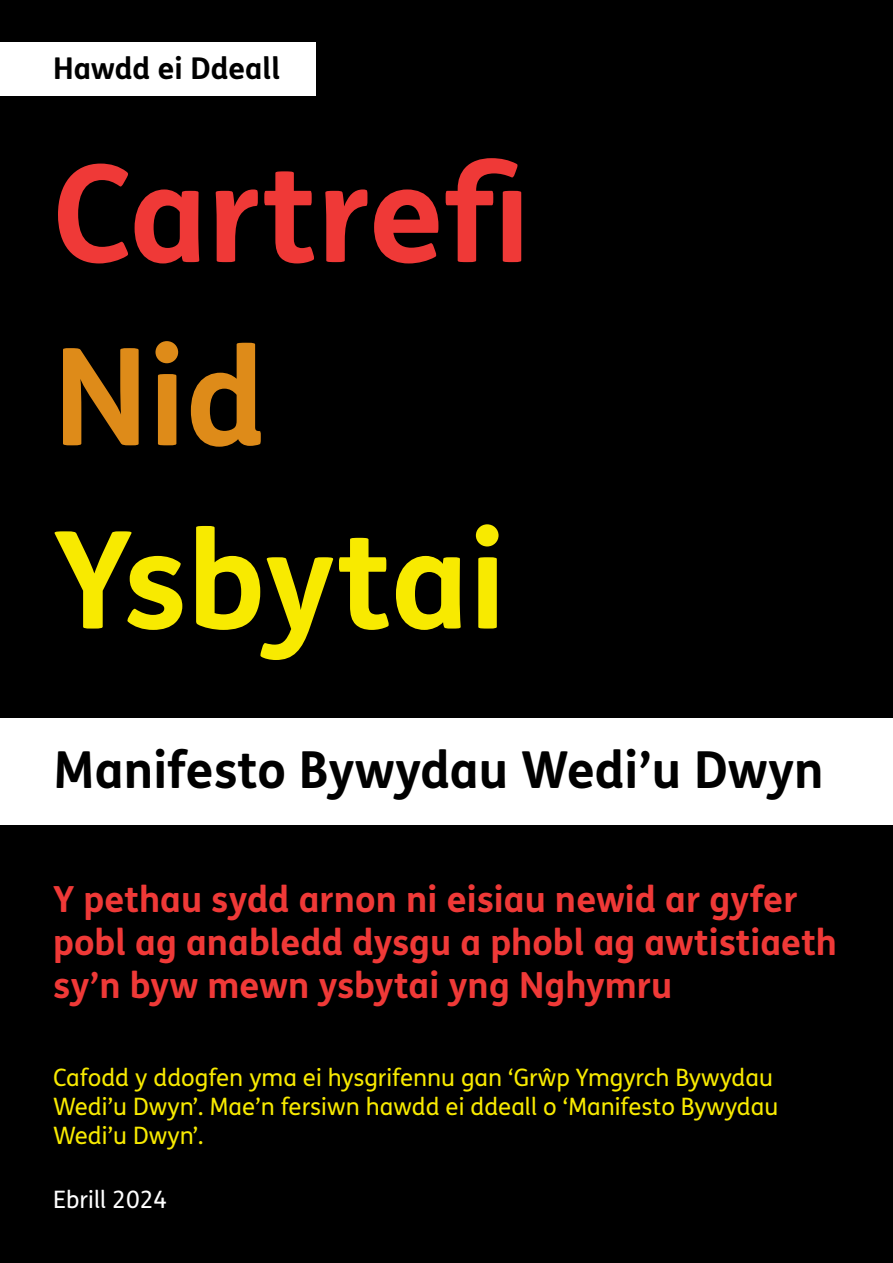
<style>
.page{position:relative;width:893px;height:1263px;background:#000}
.page>*{position:absolute;margin:0;border:0;box-sizing:border-box;transform-origin:0 0}
.t1{font:700 135px "FS Me Pro";color:#ef3937}
.t2{font:700 135px "FS Me Pro";letter-spacing:-.005em;color:#f8ea00}
.t3{font:700 135px "FS Me Pro";color:#de8b19}
.Cover_subhead{font:700 51px "FS Me Pro";color:#000}
.Cover_subhead-2{font:700 36px/43.2px "FS Me Pro";color:#ef3937}
.Bodytext{font:700 30px "FS Me Pro";color:#000}
.Bodytext-2{font:24px/28.8px "FS Me Pro";color:#f8ea00}
.Bodytext-3{font:24px "FS Me Pro";color:#fff}
</style>
<div class="page">
<div style="left:0;top:719px;width:893px;height:106px;background:#fff"></div>
<div style="left:0;top:43px;width:316px;height:53px;background:#fff"></div>
<p class="Bodytext" style="left:53px;top:45px;width:229px">Hawdd ei Ddeall</p>
<h1 class="t1" style="left:53px;top:110px;width:479px">Cartrefi</h1>
<h1 class="t3" style="left:53px;top:293px;width:214px">Nid</h1>
<h1 class="t2" style="left:53px;top:476px;width:455px">Ysbytai</h1>
<h2 class="Cover_subhead" style="left:53px;top:730px;width:772px">Manifesto Bywydau Wedi’u Dwyn</h2>
<h2 class="Cover_subhead-2" style="left:53px;top:875px;width:785px">Y pethau sydd arnon ni eisiau newid ar gyfer pobl ag anabledd dysgu a phobl ag awtistiaeth sy’n byw mewn ysbytai yng Nghymru</h2>
<p class="Bodytext-2" style="left:53px;top:1063px;width:727px">Cafodd y ddogfen yma ei hysgrifennu gan ‘Grŵp Ymgyrch Bywydau<br>Wedi’u Dwyn’. Mae’n fersiwn hawdd ei ddeall o ‘Manifesto Bywydau<br>Wedi’u Dwyn’.</p>
<p class="Bodytext-3" style="left:53px;top:1183px;width:115px">Ebrill 2024</p>
</div>
